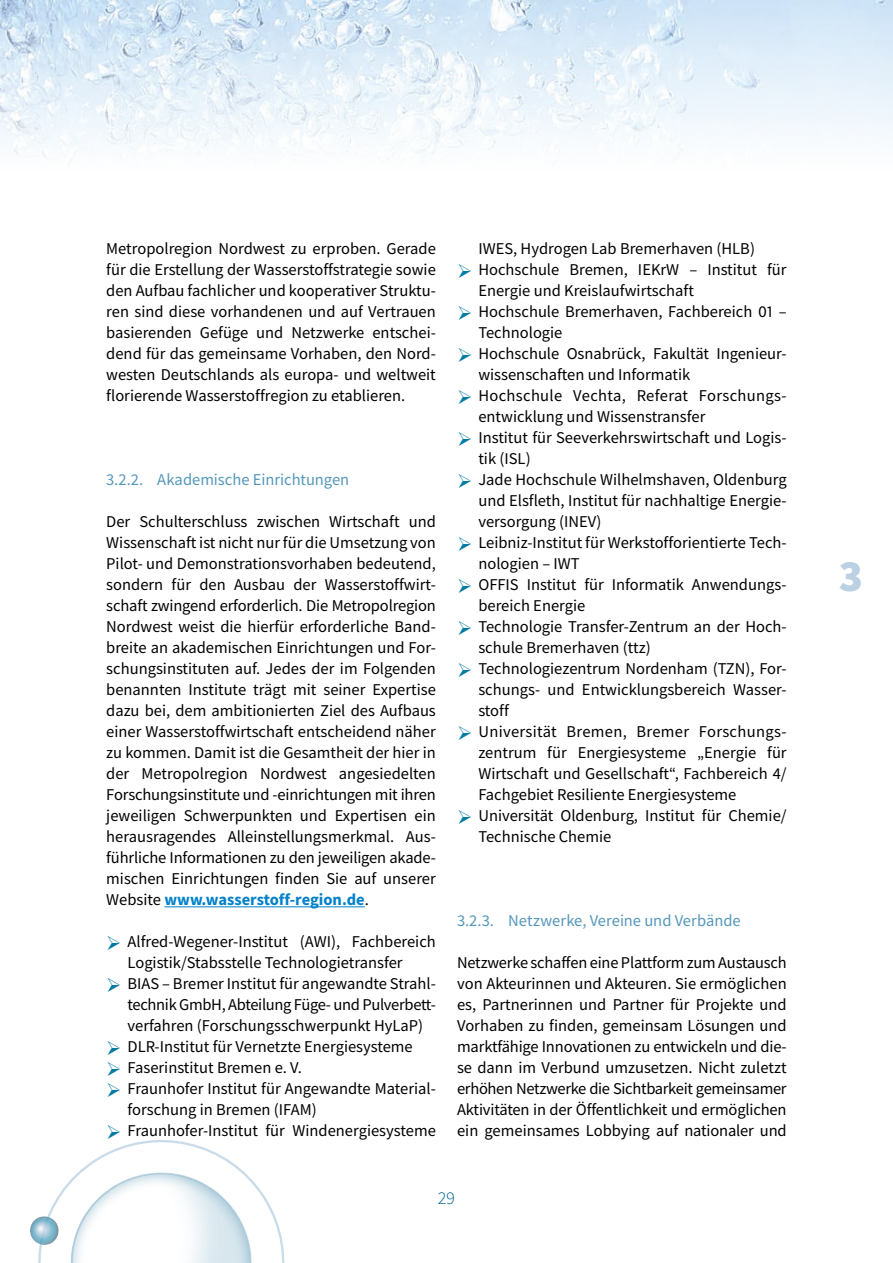
<style>
.page{position:relative;width:893px;height:1263px;background:#fff}
.page>*{position:absolute;margin:0;border:0;box-sizing:border-box;transform-origin:0 0}
.t1{font:900 45px "Source Sans Pro";color:#bbd1e3}
.t2{font:300 18px "Source Sans Pro";color:#00628e}
.t3{font:16.5px/21px "Source Sans Pro";color:#000;text-align:justify}
.t4{font:16.5px "Source Sans Pro";color:#5597ba}
.s1{font-weight:700;color:#0081c9}
</style>
<div class="page">
<img style="left:0;top:0;width:893px;height:161px">
<hr style="left:164px;top:906px;width:201px;height:1px;background:#0081c9">
<svg style="left:30px;top:1140px;width:255px;height:123px"></svg>
<p class="t3" style="left:106px;top:238px;width:331px">Metropolregion Nordwest zu erproben. Gerade für die Erstellung der Wasserstoffstrategie sowie den Aufbau fachlicher und kooperativer Struktu&shy;ren sind diese vorhandenen und auf Vertrauen basierenden Gefüge und Netzwerke entschei&shy;dend für das gemeinsame Vorhaben, den Nord&shy;westen Deutschlands als europa- und weltweit florierende Wasserstoffregion zu etablieren.</p>
<p class="t4" style="left:106px;top:469px;width:245px">3.2.2. Akademische Einrichtungen</p>
<p class="t3" style="left:106px;top:511px;width:331px">Der Schulterschluss zwischen Wirtschaft und Wissenschaft ist nicht nur für die Umsetzung von Pilot- und Demonstrationsvorhaben bedeutend, sondern für den Ausbau der Wasserstoffwirt&shy;schaft zwingend erforderlich. Die Metropolregion Nordwest weist die hierfür erforderliche Band&shy;breite an akademischen Einrichtungen und For&shy;schungsinstituten auf. Jedes der im Folgenden benannten Institute trägt mit seiner Expertise dazu bei, dem ambitionierten Ziel des Aufbaus einer Wasserstoffwirtschaft entscheidend näher zu kommen. Damit ist die Gesamtheit der hier in der Metropolregion Nordwest angesiedelten Forschungsinstitute und -einrichtungen mit ihren jeweiligen Schwerpunkten und Expertisen ein herausragendes Alleinstellungsmerkmal. Aus&shy;führliche Informationen zu den jeweiligen akade&shy;mischen Einrichtungen finden Sie auf unserer Website <span class="s1">www.wasserstoff-region.de</span>.</p>
<p class="t3" style="left:128px;top:931px;width:310px;text-align:left">Alfred-Wegener-Institut (AWI), Fachbereich Logistik/Stabsstelle Technologietransfer BIAS – Bremer Institut für angewandte Strahl&shy;technik GmbH, Abteilung Füge- und Pulverbett&shy;verfahren (Forschungsschwerpunkt HyLaP)<br>DLR-Institut für Vernetzte Energiesysteme Faserinstitut Bremen e. V.<br>Fraunhofer Institut für Angewandte Material&shy;forschung in Bremen (IFAM)<br>Fraunhofer-Institut für Windenergiesysteme</p>
<p class="t3" style="left:478px;top:238px;width:310px;text-align:left">IWES, Hydrogen Lab Bremerhaven (HLB)<br>Hochschule Bremen, IEKrW – Institut für Energie und Kreislaufwirtschaft<br>Hochschule Bremerhaven, Fachbereich 01 – Technologie<br>Hochschule Osnabrück, Fakultät Ingenieur&shy;wissenschaften und Informatik<br>Hochschule Vechta, Referat Forschungs&shy;entwicklung und Wissenstransfer<br>Institut für Seeverkehrswirtschaft und Logis&shy;tik (ISL)<br>Jade Hochschule Wilhelmshaven, Oldenburg und Elsfleth, Institut für nachhaltige Energie&shy;versorgung (INEV)<br>Leibniz-Institut für Werkstofforientierte Tech&shy;nologien – IWT<br>OFFIS Institut für Informatik Anwendungs&shy;bereich Energie<br>Technologie Transfer-Zentrum an der Hoch&shy;schule Bremerhaven (ttz)<br>Technologiezentrum Nordenham (TZN), For&shy;schungs- und Entwicklungsbereich Wasser&shy;stoff<br>Universität Bremen, Bremer Forschungs&shy;zentrum für Energiesysteme „Energie für Wirtschaft und Gesellschaft“, Fachbereich 4/ Fachgebiet Resiliente Energiesysteme Universität Oldenburg, Institut für Chemie/ Technische Chemie</p>
<p class="t4" style="left:457px;top:910px;width:285px">3.2.3. Netzwerke, Vereine und Verbände</p>
<p class="t3" style="left:457px;top:952px;width:331px">Netzwerke schaffen eine Plattform zum Austausch von Akteurinnen und Akteuren. Sie ermöglichen es, Partnerinnen und Partner für Projekte und Vorhaben zu finden, gemeinsam Lösungen und marktfähige Innovationen zu entwickeln und die&shy;se dann im Verbund umzusetzen. Nicht zuletzt erhöhen Netzwerke die Sichtbarkeit gemeinsamer Aktivitäten in der Öffentlichkeit und ermöglichen ein gemeinsames Lobbying auf nationaler und</p>
<p class="t2" style="left:438px;top:1187px;width:19px">29</p>
<h1 class="t1" style="left:839px;top:545px;width:26px">3</h1>
</div>
